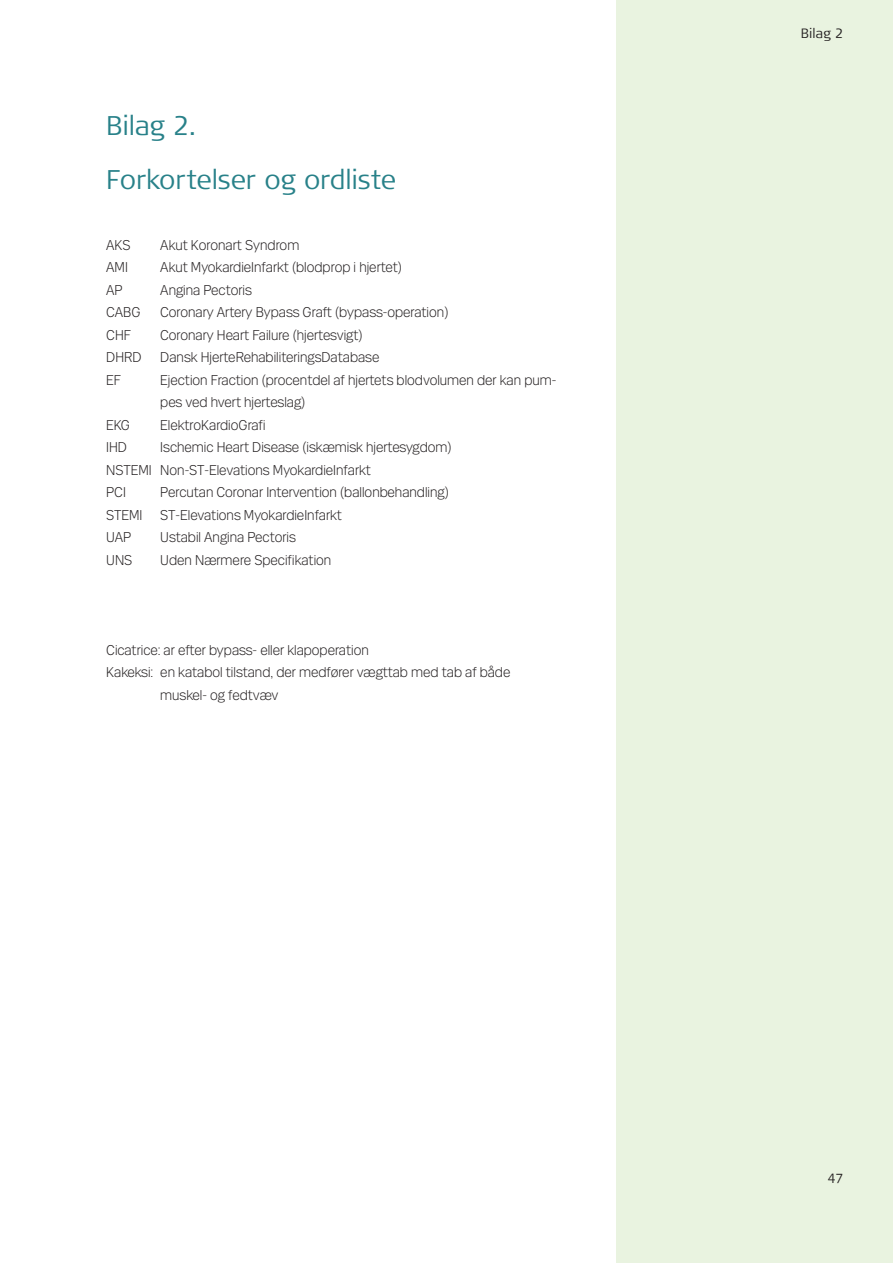
<style>
.page{position:relative;width:893px;height:1263px;background:#fff}
.page>*{position:absolute;margin:0;border:0;box-sizing:border-box;transform-origin:0 0}
.rub2{font:300 27px "Signa Column";letter-spacing:-.005em;color:#288189}
.bt{font:300 15px/22.5px "Mari";color:#231f20}
.rub2-2{font:300 13.5px "Signa Column";letter-spacing:.015em;color:#231f20}
.t1{font:13.5px "midtsans";color:#231f20}
</style>
<div class="page">
<div style="left:617px;top:0;width:276px;height:1263px;background:#e9f3e0"></div>
<p class="rub2" style="left:106px;top:108px;width:92px">Bilag 2.</p>
<p class="rub2" style="left:106px;top:162px;width:291px">Forkortelser og ordliste</p>
<p class="bt" style="left:106px;top:233px;width:26px">AKS</p>
<p class="bt" style="left:160px;top:233px;width:141px">Akut Koronart Syndrom</p>
<p class="bt" style="left:106px;top:256px;width:23px">AMI</p>
<p class="bt" style="left:160px;top:256px;width:243px">Akut MyokardieInfarkt (blodprop i hjertet)</p>
<p class="bt" style="left:106px;top:278px;width:18px">AP</p>
<p class="bt" style="left:160px;top:278px;width:93px">Angina Pectoris</p>
<p class="bt" style="left:106px;top:301px;width:36px">CABG</p>
<p class="bt" style="left:160px;top:301px;width:290px">Coronary Artery Bypass Graft (bypass-operation)</p>
<p class="bt" style="left:106px;top:323px;width:26px">CHF</p>
<p class="bt" style="left:160px;top:323px;width:204px">Coronary Heart Failure (hjertesvigt)</p>
<p class="bt" style="left:106px;top:346px;width:275px">DHRD Dansk HjerteRehabiliteringsDatabase</p>
<p class="bt" style="left:106px;top:368px;width:16px">EF</p>
<p class="bt" style="left:160px;top:368px;width:398px">Ejection Fraction (procentdel af hjertets blodvolumen der kan pum&shy;pes ved hvert hjerteslag)</p>
<p class="bt" style="left:106px;top:413px;width:25px">EKG</p>
<p class="bt" style="left:160px;top:413px;width:107px">ElektroKardioGrafi</p>
<p class="bt" style="left:106px;top:436px;width:22px">IHD</p>
<p class="bt" style="left:160px;top:436px;width:293px">Ischemic Heart Disease (iskæmisk hjertesygdom)</p>
<p class="bt" style="left:106px;top:458px;width:266px">NSTEMI Non-ST-Elevations MyokardieInfarkt</p>
<p class="bt" style="left:106px;top:481px;width:21px">PCI</p>
<p class="bt" style="left:160px;top:481px;width:290px">Percutan Coronar Intervention (ballonbehandling)</p>
<p class="bt" style="left:106px;top:503px;width:237px">STEMI ST-Elevations MyokardieInfarkt</p>
<p class="bt" style="left:106px;top:526px;width:27px">UAP</p>
<p class="bt" style="left:160px;top:526px;width:137px">Ustabil Angina Pectoris</p>
<p class="bt" style="left:106px;top:548px;width:28px">UNS</p>
<p class="bt" style="left:160px;top:548px;width:173px">Uden Nærmere Specifikation</p>
<p class="bt" style="left:106px;top:638px;width:264px">Cicatrice: ar efter bypass- eller klapoperation</p>
<p class="bt" style="left:160px;top:661px;width:352px;text-indent:-54px">Kakeksi: en katabol tilstand, der medfører vægttab med tab af både muskel- og fedtvæv</p>
<p class="rub2-2" style="left:801px;top:24px;width:44px">Bilag 2</p>
<p class="t1" style="left:828px;top:1170px;width:17px">47</p>
</div>
